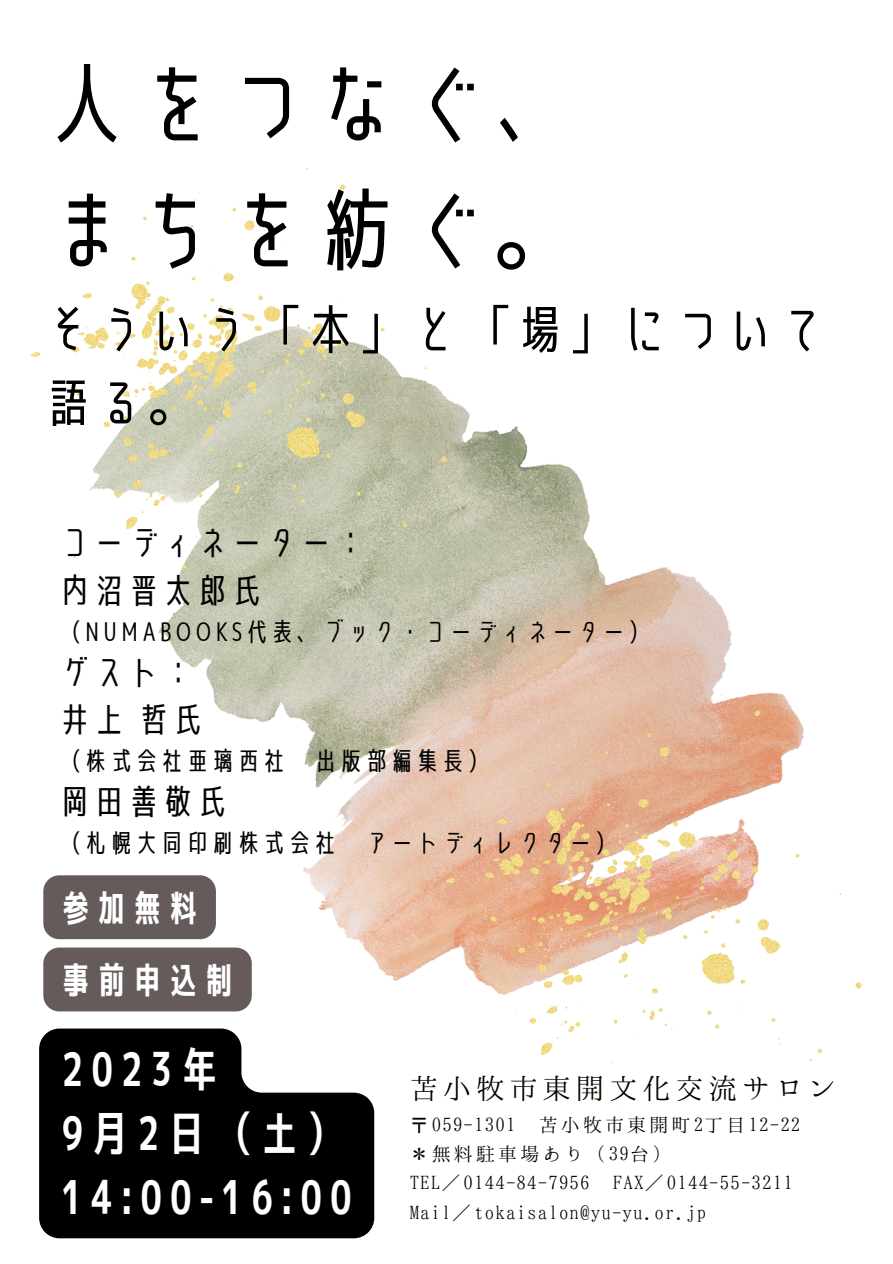
<style>
.page{position:relative;width:893px;height:1264px;background:#fff}
.page>*{position:absolute;margin:0;border:0;box-sizing:border-box;transform-origin:0 0}
.t1{font:89.85px "Senobi Gothic Regular";color:#000}
.t2{font:52.5px/73.1px "Senobi Gothic Regular";color:#000}
.t3{font:46.5px "Senobi Gothic Bold";color:#fff}
.t4{font:36px "Senobi Gothic Bold";color:#fff}
.t5{font:34.5px "Senobi Gothic Regular";color:#000}
.t6{font:31.5px "Hannari Mincho";letter-spacing:.055em;color:#000}
.t7{font:25.5px "Senobi Gothic Regular";color:#000}
.t8{font:21px "Hannari Mincho";letter-spacing:.055em;color:#000}
</style>
<div class="page">
<img style="left:89px;top:397px;width:690px;height:584px">
<img style="left:32px;top:169px;width:414px;height:413px">
<img style="left:446px;top:694px;width:415px;height:401px">
<svg style="left:39px;top:1028px;width:335px;height:210px;background:#202020"></svg>
<div style="left:43px;top:875px;width:173px;height:64px;background:#665b5b;border-radius:16px"></div>
<div style="left:43px;top:947px;width:209px;height:64px;background:#665b5b"></div>
<p class="t1" style="left:42px;top:44px;width:541px">人をつなぐ、</p>
<p class="t1" style="left:42px;top:170px;width:541px">まちを紡ぐ。</p>
<p class="t2" style="left:42px;top:292px;width:788px">そういう「本」と「場」について語る。</p>
<p class="t5" style="left:58px;top:520px;width:312px">コーディネーター：</p>
<p class="t5" style="left:58px;top:567px;width:208px">内沼晋太郎氏</p>
<p class="t7" style="left:58px;top:614px;width:596px">（NUMABOOKS代表、ブック・コーディネーター）</p>
<p class="t5" style="left:58px;top:649px;width:139px">ゲスト：</p>
<p class="t5" style="left:58px;top:696px;width:149px">井上哲氏</p>
<p class="t7" style="left:58px;top:744px;width:435px">（株式会社亜璃西社 出版部編集長）</p>
<p class="t5" style="left:58px;top:778px;width:174px">岡田善敬氏</p>
<p class="t7" style="left:58px;top:826px;width:562px">（札幌大同印刷株式会社 アートディレクター）</p>
<p class="t4" style="left:58px;top:882px;width:145px">参加無料</p>
<p class="t4" style="left:58px;top:955px;width:181px">事前申込制</p>
<p class="t3" style="left:58px;top:1037px;width:167px">2023年</p>
<p class="t3" style="left:58px;top:1101px;width:293px">9月2日（土）</p>
<p class="t3" style="left:58px;top:1165px;width:300px">14:00-16:00</p>
<p class="t6" style="left:409px;top:1071px;width:431px">苫小牧市東開文化交流サロン</p>
<p class="t8" style="left:409px;top:1113px;width:392px">〒059-1301 苫小牧市東開町2丁目 12-22</p>
<p class="t8" style="left:409px;top:1142px;width:265px">＊無料駐車場あり（39台）</p>
<p class="t8" style="left:409px;top:1171px;width:384px">TEL／0144-84-7956 FAX／0144-55-3211</p>
<p class="t8" style="left:409px;top:1201px;width:298px">Mail／tokaisalon@yu-yu.or.jp</p>
</div>
